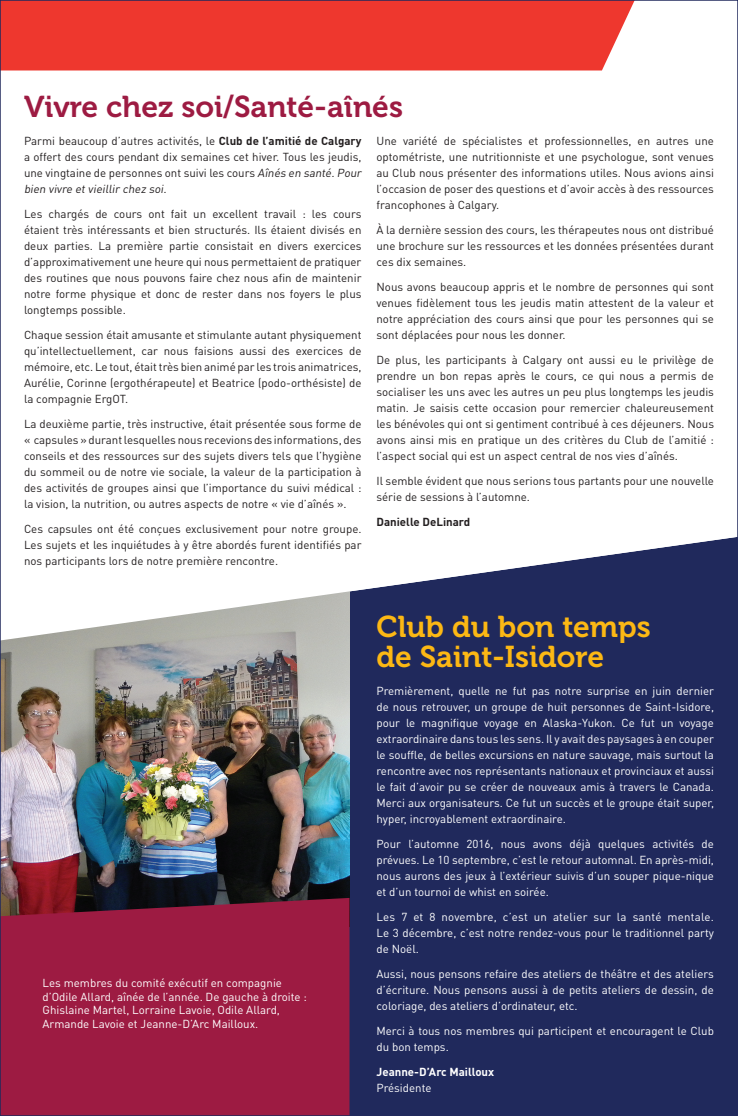
<style>
.page{position:relative;width:738px;height:1116px;background:#fff}
.page>*{position:absolute;margin:0;border:0;box-sizing:border-box;transform-origin:0 0}
.titre{font:30px/30px "Museo 700";color:#fcb814}
.titre-2{font:30px "Museo 700";color:#9d1b42}
.texte_courant{font:11.5px/16px "DIN Pro";color:#231f20;text-align:justify}
.texte_courant-2{font:11.5px/16px "DIN Pro";color:#fff;text-align:justify}
.signature{font:700 11.5px "DIN Pro";color:#fff}
.signature-2{font:700 11.5px "DIN Pro";color:#231f20}
.s1{font-weight:700}
.s2{font-style:italic}
</style>
<div class="page">
<div style="left:349px;top:641px;width:387px;height:473px;background:#20295c"></div>
<div style="left:2px;top:2px;width:632px;height:68px;background:#ee372e"></div>
<img style="left:2px;top:641px;width:348px;height:285px">
<div style="left:2px;top:898px;width:347px;height:216px;background:#9d1b42"></div>
<svg style="left:2px;top:537px;width:734px;height:104px"></svg>
<p class="titre-2" style="left:24px;top:90px;width:381px">Vivre chez soi/Santé-aînés</p>
<p class="texte_courant" style="left:24px;top:132px;width:341px;text-align:left">Parmi beaucoup d’autres activités, le <span class="s1">Club de l’amitié de Calgary </span>a offert des cours pendant dix semaines cet hiver. Tous les jeudis, une vingtaine de personnes ont suivi les cours <span class="s2">Aînés en santé.Pour bien vivre etvieillir chez soi.</span></p>
<p class="texte_courant" style="left:24px;top:205px;width:339px">Les chargés de cours ont fait un excellent travail : les cours étaient très intéressants et bien structurés. Ils étaient divisés en deux parties. La première partie consistait en divers exercices d’approximativement une heure qui nous permettaient de pratiquer des routines que nous pouvons faire chez nous afin de maintenir notre forme physique et donc de rester dans nos foyers le plus longtemps possible.</p>
<p class="texte_courant" style="left:24px;top:326px;width:339px">Chaque session était amusante et stimulante autant physiquement qu’intellectuellement, car nous faisions aussi des exercices de mémoire, etc. Le tout, était très bien animé par les trois animatrices, Aurélie, Corinne (ergothérapeute) et Beatrice (podo-orthésiste) de la compagnie ErgOT.</p>
<p class="texte_courant" style="left:24px;top:415px;width:339px">La deuxième partie, très instructive, était présentée sous forme de « capsules » durant lesquelles nous recevions des informations, des conseils et des ressources sur des sujets divers tels que l’hygiène du sommeil ou de notre vie sociale, la valeur de la participation à des activités de groupes ainsi que l’importance du suivi médical : la vision, la nutrition, ou autres aspects de notre « vie d’aînés ».</p>
<p class="texte_courant" style="left:24px;top:520px;width:339px">Ces capsules ont été conçues exclusivement pour notre groupe.<br>Les sujets et les inquiétudes à y être abordés furent identifiés par nos participants lors de notre première rencontre.</p>
<p class="texte_courant" style="left:376px;top:132px;width:339px">Une variété de spécialistes et professionnelles, en autres une optométriste, une nutritionniste et une psychologue, sont venues au Club nous présenter des informations utiles. Nous avions ainsi l’occasion de poser des questions et d’avoir accès à des ressources francophones à Calgary.</p>
<p class="texte_courant" style="left:376px;top:221px;width:339px">À la dernière session des cours, les thérapeutes nous ont distribué une brochure sur les ressources et les données présentées durant ces dix semaines.</p>
<p class="texte_courant" style="left:376px;top:278px;width:339px">Nous avons beaucoup appris et le nombre de personnes qui sont venues fidèlement tous les jeudis matin attestent de la valeur et notre appréciation des cours ainsi que pour les personnes qui se sont déplacées pour nous les donner.</p>
<p class="texte_courant" style="left:376px;top:351px;width:339px">De plus, les participants à Calgary ont aussi eu le privilège de prendre un bon repas après le cours, ce qui nous a permis de socialiser les uns avec les autres un peu plus longtemps les jeudis matin. Je saisis cette occasion pour remercier chaleureusement les bénévoles qui ont si gentiment contribué à ces déjeuners. Nous avons ainsi mis en pratique un des critères du Club de l’amitié : l’aspect social qui est un aspect central de nos vies d’aînés.</p>
<p class="texte_courant" style="left:376px;top:472px;width:339px">Il semble évident que nous serions tous partants pour une nouvelle série de sessions à l’automne.</p>
<p class="signature-2" style="left:376px;top:512px;width:95px">Danielle DeLinard</p>
<p class="texte_courant-2" style="left:43px;top:975px;width:266px;line-height:13.8px;text-align:left">Les membres du comité exécutif en compagnie d’Odile Allard, aînée de l’année. De gauche à droite :<br>Ghislaine Martel, Lorraine Lavoie, Odile Allard, Armande Lavoie et Jeanne-D’Arc Mailloux.</p>
<p class="titre" style="left:376px;top:612px;width:276px">Club du bon temps de Saint-Isidore</p>
<p class="texte_courant-2" style="left:376px;top:682px;width:339px">Premièrement, quelle ne fut pas notre surprise en juin dernier de nous retrouver, un groupe de huit personnes de Saint-Isidore, pour le magnifique voyage en Alaska-Yukon. Ce fut un voyage extraordinaire dans tous les sens. Il y avait des paysages à en couper le souffle, de belles excursions en nature sauvage, mais surtout la rencontre avec nos représentants nationaux et provinciaux et aussi le fait d’avoir pu se créer de nouveaux amis à travers le Canada.<br>Merci aux organisateurs. Ce fut un succès et le groupe était super, hyper, incroyablement extraordinaire.</p>
<p class="texte_courant-2" style="left:376px;top:835px;width:339px">Pour l’automne 2016, nous avons déjà quelques activités de prévues. Le 10 septembre, c’est le retour automnal. En après-midi, nous aurons des jeux à l’extérieur suivis d’un souper pique-nique et d’un tournoi de whist en soirée.</p>
<p class="texte_courant-2" style="left:376px;top:908px;width:339px">Les 7 et 8 novembre, c’est un atelier sur la santé mentale.<br>Le 3 décembre, c’est notre rendez-vous pour le traditionnel party de Noël.</p>
<p class="texte_courant-2" style="left:376px;top:965px;width:339px">Aussi, nous pensons refaire des ateliers de théâtre et des ateliers d’écriture. Nous pensons aussi à de petits ateliers de dessin, de coloriage, des ateliers d’ordinateur, etc.</p>
<p class="texte_courant-2" style="left:376px;top:1022px;width:339px">Merci à tous nos membres qui participent et encouragent le Club du bon temps.</p>
<p class="signature" style="left:376px;top:1062px;width:119px">Jeanne-D’Arc Mailloux</p>
<p class="texte_courant-2" style="left:376px;top:1079px;width:57px">Présidente</p>
</div>
